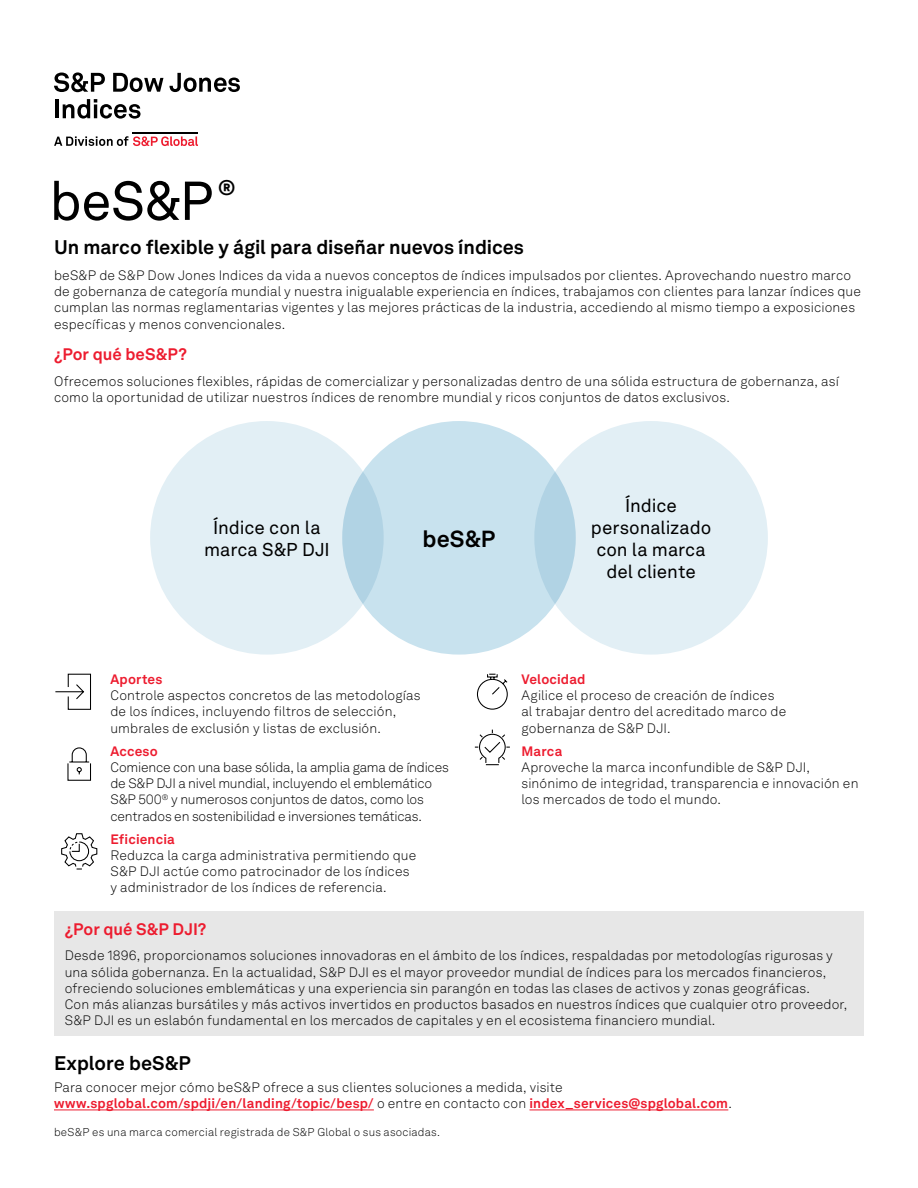
<style>
.page{position:relative;width:918px;height:1188px;background:#fff}
.page>*{position:absolute;margin:0;border:0;box-sizing:border-box;transform-origin:0 0}
.t1{font:54px "Akkurat LL";color:#000}
.t2{font:700 22.95px "Akkurat LL";color:#000}
.t3{font:700 21px "Akkurat LL";color:#000}
.t4{font:700 19.5px "Akkurat LL";letter-spacing:-.005em;color:#000}
.t5{font:18.45px/22px "Akkurat LL";letter-spacing:-.005em;color:#000;text-align:center}
.t6{font:700 16.5px "Akkurat LL";color:#ed1c2f}
.t7{font:300 13.5px/16.2px "Akkurat LL";letter-spacing:.01em;color:#000}
.t8{font:300 13.5px/16.2px "Akkurat LL";letter-spacing:-.015em;color:#000}
.t9{font:700 13.5px "Akkurat LL";letter-spacing:.01em;color:#ed1c2f}
.t10{font:300 11.25px "Akkurat LL";letter-spacing:.02em;color:#000}
.s1{font-weight:700;color:#ed1c2f}
</style>
<div class="page">
<svg style="left:474px;top:729px;width:36px;height:37px"></svg>
<svg style="left:55px;top:673px;width:36px;height:37px"></svg>
<svg style="left:67px;top:748px;width:25px;height:33px"></svg>
<svg style="left:61px;top:833px;width:37px;height:37px"></svg>
<svg style="left:476px;top:673px;width:32px;height:37px"></svg>
<div style="left:534px;top:421px;width:234px;height:234px;background:#e2eff5;border-radius:50%"></div>
<div style="left:342px;top:421px;width:234px;height:234px;background:#c8e2ee;border-radius:50%"></div>
<div style="left:150px;top:421px;width:234px;height:234px;background:#e2eff5;border-radius:50%"></div>
<div style="left:54px;top:912px;width:810px;height:124px;background:#e7e7e7"></div>
<hr style="left:54px;top:1110px;width:320px;height:1px;background:#ed1c2f">
<hr style="left:530px;top:1110px;width:198px;height:1px;background:#ed1c2f">
<hr style="left:133px;top:132px;width:65px;height:2px;background:#000">
<svg style="left:54px;top:72px;width:51px;height:20px"></svg>
<svg style="left:113px;top:73px;width:50px;height:19px"></svg>
<svg style="left:170px;top:73px;width:70px;height:19px"></svg>
<hr style="left:55px;top:99px;width:4px;height:19px;background:#000">
<svg style="left:63px;top:99px;width:78px;height:20px"></svg>
<svg style="left:54px;top:136px;width:144px;height:10px"></svg>
<h3 class="t3" style="left:218px;top:172px;width:19px">®</h3>
<h1 class="t1" style="left:50px;top:161px;width:166px">beS&amp;P</h1>
<h3 class="t4" style="left:54px;top:233px;width:471px">Un marco flexible y ágil para diseñar nuevos índices</h3>
<p class="t7" style="left:54px;top:267px;width:809px">beS&amp;P de S&amp;P Dow Jones Indices da vida a nuevos conceptos de índices impulsados por clientes. Aprovechando nuestro marco de gobernanza de categoría mundial y nuestra inigualable experiencia en índices, trabajamos con clientes para lanzar índices que cumplan las normas reglamentarias vigentes y las mejores prácticas de la industria, accediendo al mismo tiempo a exposiciones específicas y menos convencionales.</p>
<p class="t6" style="left:54px;top:342px;width:134px">¿Por qué beS&amp;P?</p>
<p class="t7" style="left:54px;top:373px;width:786px">Ofrecemos soluciones flexibles, rápidas de comercializar y personalizadas dentro de una sólida estructura de gobernanza, así como la oportunidad de utilizar nuestros índices de renombre mundial y ricos conjuntos de datos exclusivos.</p>
<h3 class="t5" style="left:204px;top:515px;width:127px">Índice con la marca S&amp;P DJI</h3>
<h2 class="t2" style="left:423px;top:521px;width:74px">beS&amp;P</h2>
<h3 class="t5" style="left:591px;top:493px;width:122px">Índice personalizado con la marca del cliente</h3>
<p class="t9" style="left:110px;top:669px;width:53px">Aportes</p>
<p class="t7" style="left:110px;top:687px;width:312px">Controle aspectos concretos de las metodologías de los índices, incluyendo filtros de selección, umbrales de exclusión y listas de exclusión.</p>
<p class="t9" style="left:110px;top:741px;width:49px">Acceso</p>
<p class="t8" style="left:110px;top:759px;width:340px">Comience con una base sólida, la amplia gama de índices de S&amp;P DJI a nivel mundial, incluyendo el emblemático S&amp;P 500<sup>®</sup> y numerosos conjuntos de datos, como los centrados en sostenibilidad e inversiones temáticas.</p>
<p class="t9" style="left:111px;top:829px;width:66px">Eficiencia</p>
<p class="t7" style="left:111px;top:847px;width:307px">Reduzca la carga administrativa permitiendo que<br>S&amp;P DJI actúe como patrocinador de los índices y administrador de los índices de referencia.</p>
<p class="t9" style="left:521px;top:669px;width:65px">Velocidad</p>
<p class="t7" style="left:521px;top:687px;width:266px">Agilice el proceso de creación de índices al trabajar dentro del acreditado marco de gobernanza de S&amp;P DJI.</p>
<p class="t9" style="left:521px;top:741px;width:42px">Marca</p>
<p class="t7" style="left:521px;top:759px;width:339px">Aproveche la marca inconfundible de S&amp;P DJI, sinónimo de integridad, transparencia e innovación en los mercados de todo el mundo.</p>
<p class="t6" style="left:65px;top:916px;width:143px">¿Por qué S&amp;P DJI?</p>
<p class="t7" style="left:65px;top:947px;width:784px">Desde 1896, proporcionamos soluciones innovadoras en el ámbito de los índices, respaldadas por metodologías rigurosas y una sólida gobernanza. En la actualidad, S&amp;P DJI es el mayor proveedor mundial de índices para los mercados financieros, ofreciendo soluciones emblemáticas y una experiencia sin parangón en todas las clases de activos y zonas geográficas.<br>Con más alianzas bursátiles y más activos invertidos en productos basados en nuestros índices que cualquier otro proveedor, S&amp;P DJI es un eslabón fundamental en los mercados de capitales y en el ecosistema financiero mundial.</p>
<h3 class="t4" style="left:54px;top:1048px;width:138px">Explore beS&amp;P</h3>
<p class="t7" style="left:54px;top:1079px;width:679px">Para conocer mejor cómo beS&amp;P ofrece a sus clientes soluciones a medida, visite <span class="s1">www.spglobal.com/spdji/en/landing/topic/besp/</span> o entre en contacto con <span class="s1">index_services@spglobal.com</span>.</p>
<p class="t10" style="left:54px;top:1124px;width:388px">beS&amp;P es una marca comercial registrada de S&amp;P Global o sus asociadas.</p>
</div>
